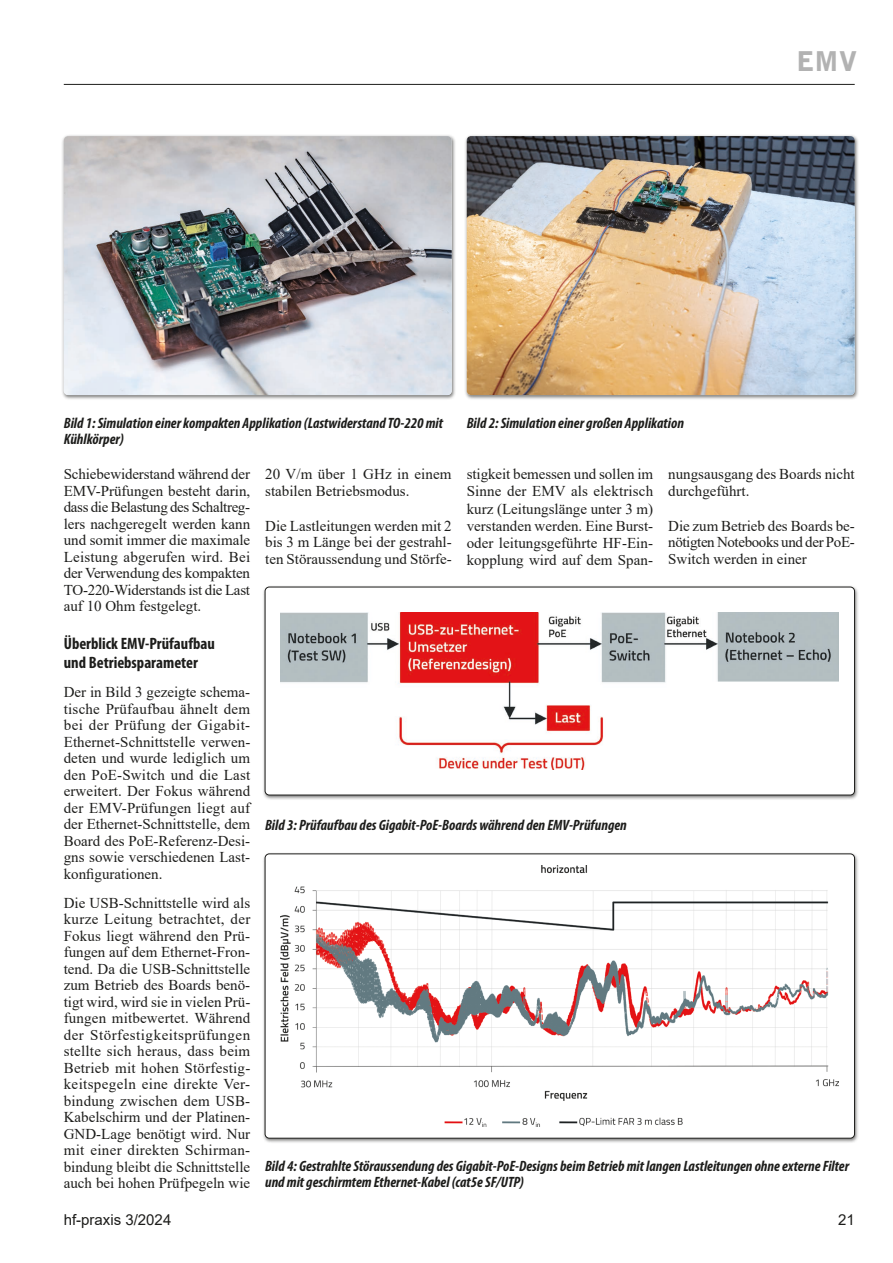
<style>
.page{position:relative;width:893px;height:1263px;background:#fff}
.page>*{position:absolute;margin:0;border:0;box-sizing:border-box;transform-origin:0 0}
.t1{font:900 27px "Bell Gothic BT";color:#b2b2b2}
.t2{font:700 condensed 16.5px/19.5px "Myriad Pro";color:#1d1d1b}
.t3{font:15px/16.5px "Times New Roman";color:#1d1d1b;text-align:justify}
.t4{font:italic 700 condensed 15px/16.5px "Myriad Pro";color:#1d1d1b}
.t5{font:15px "Arial";color:#1d1d1b}
</style>
<div class="page">
<hr style="left:64px;top:84px;width:791px;height:1px;background:#1d1d1b">
<div style="left:61px;top:134px;width:395px;height:266px;background:#1d1d1b;opacity:.6"></div>
<img style="left:64px;top:136px;width:388px;height:259px">
<div style="left:464px;top:134px;width:395px;height:266px;background:#1d1d1b;opacity:.6"></div>
<img style="left:467px;top:136px;width:388px;height:259px">
<div style="left:262px;top:585px;width:597px;height:215px;background:#1d1d1b;opacity:.6"></div>
<div style="left:265px;top:587px;width:589px;height:208px;background:#fff;border-radius:4px"></div>
<img style="left:281px;top:613px;width:558px;height:156px">
<div style="left:265px;top:587px;width:590px;height:208px;border:1px solid #1d1d1b;border-radius:4px"></div>
<div style="left:262px;top:852px;width:597px;height:291px;background:#1d1d1b;opacity:.6"></div>
<div style="left:265px;top:854px;width:589px;height:284px;background:#fff;border-radius:4px"></div>
<img style="left:281px;top:866px;width:558px;height:260px">
<div style="left:265px;top:854px;width:590px;height:284px;border:1px solid #1d1d1b;border-radius:4px"></div>
<h1 class="t1" style="left:796px;top:44px;width:62px">EMV</h1>
<p class="t4" style="left:64px;top:414px;width:381px">Bild 1: Simulation einer kompakten Applikation (Lastwiderstand TO-220 mit<br>Kühlkörper)</p>
<p class="t4" style="left:467px;top:414px;width:219px">Bild 2: Simulation einer großen Applikation</p>
<p class="t3" style="left:64px;top:465px;width:188px">Schiebewiderstand während der EMV-Prüfungen besteht darin, dass die Belastung des Schaltreg&shy;lers nachgeregelt werden kann und somit immer die maximale Leistung abgerufen wird. Bei der Verwendung des kompakten TO-220-Widerstands ist die Last auf 10 Ohm festgelegt.</p>
<p class="t2" style="left:64px;top:633px;width:153px">Überblick EMV-Prüfaufbau und Betriebsparameter</p>
<p class="t3" style="left:64px;top:683px;width:188px">Der in Bild 3 gezeigte schema&shy;tische Prüfaufbau ähnelt dem bei der Prüfung der Gigabit-Ethernet-Schnittstelle verwen&shy;deten und wurde lediglich um den PoE-Switch und die Last erweitert. Der Fokus während der EMV-Prüfungen liegt auf der Ethernet-Schnittstelle, dem Board des PoE-Referenz-Desi&shy;gns sowie verschiedenen Last&shy;konfigurationen.</p>
<p class="t3" style="left:64px;top:894px;width:188px">Die USB-Schnittstelle wird als kurze Leitung betrachtet, der Fokus liegt während den Prü&shy;fungen auf dem Ethernet-Fron&shy;tend. Da die USB-Schnittstelle zum Betrieb des Boards benö&shy;tigt wird, wird sie in vielen Prü&shy;fungen mitbewertet. Während der Störfestigkeitsprüfungen stellte sich heraus, dass beim Betrieb mit hohen Störfestig&shy;keitspegeln eine direkte Ver&shy;bindung zwischen dem USB-Kabelschirm und der Platinen-GND-Lage benötigt wird. Nur mit einer direkten Schirman&shy;bindung bleibt die Schnittstelle auch bei hohen Prüfpegeln wie</p>
<p class="t3" style="left:265px;top:465px;width:188px">20 V/m über 1 GHz in einem stabilen Betriebsmodus.</p>
<p class="t3" style="left:265px;top:517px;width:188px">Die Lastleitungen werden mit 2 bis 3 m Länge bei der gestrahl&shy;ten Störaussendung und Störfe-</p>
<p class="t3" style="left:467px;top:465px;width:188px;line-height:17.2px">stigkeit bemessen und sollen im Sinne der EMV als elektrisch kurz (Leitungslänge unter 3 m) verstanden werden. Eine Burst&shy;oder leitungsgeführte HF-Ein&shy;kopplung wird auf dem Span-</p>
<p class="t3" style="left:668px;top:465px;width:188px">nungsausgang des Boards nicht durchgeführt.</p>
<p class="t3" style="left:668px;top:517px;width:188px">Die zum Betrieb des Boards be&shy;nötigten Notebooks und der PoE-Switch werden in einer</p>
<p class="t4" style="left:265px;top:817px;width:363px">Bild 3: Prüfaufbau des Gigabit-PoE-Boards während den EMV-Prüfungen</p>
<p class="t4" style="left:265px;top:1157px;width:586px">Bild 4: Gestrahlte Störaussendung des Gigabit-PoE-Designs beim Betrieb mit langen Lastleitungen ohne externe Filter und mit geschirmtem Ethernet-Kabel (cat5e SF/UTP)</p>
<p class="t5" style="left:64px;top:1209px;width:109px">hf-praxis 3/2024</p>
<p class="t5" style="left:838px;top:1209px;width:18px">21</p>
</div>
